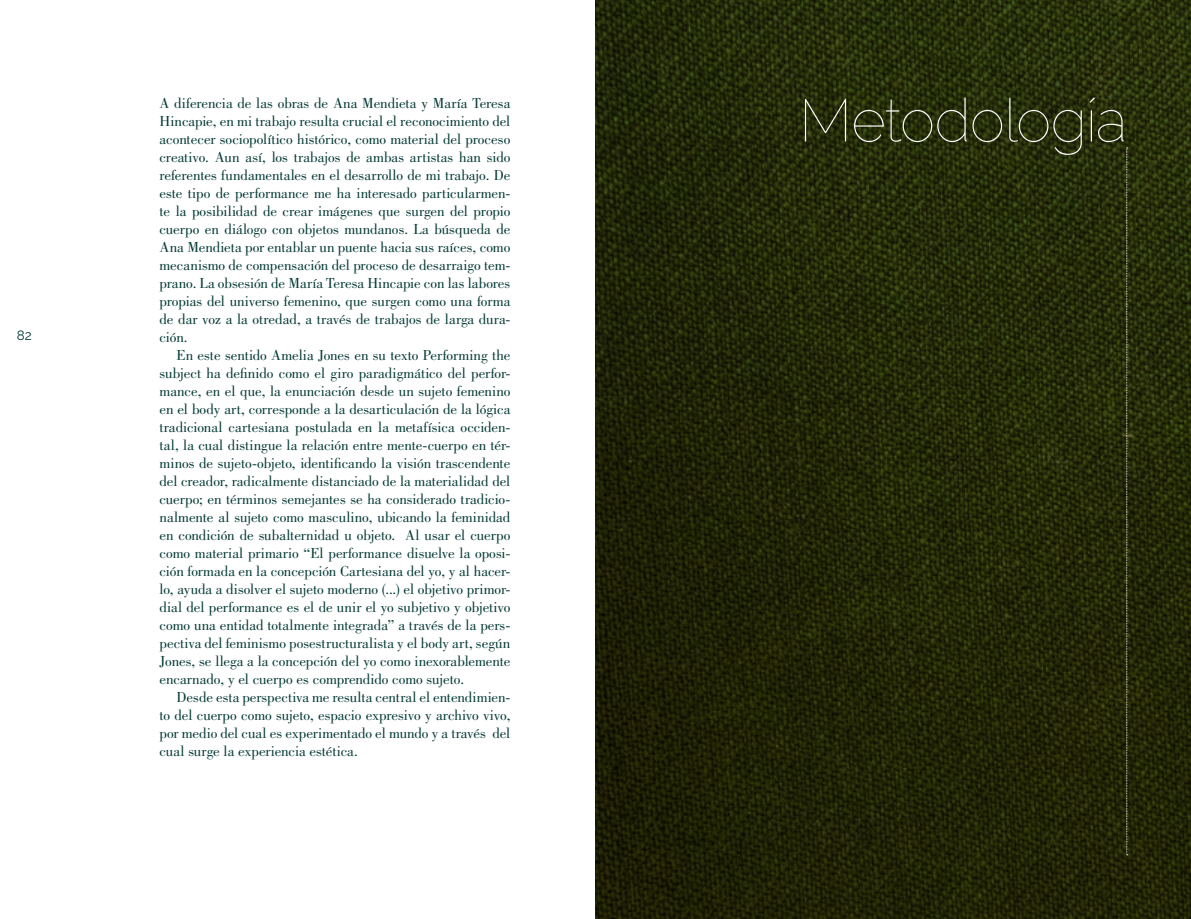
<style>
.page{position:relative;width:1191px;height:919px;background:#fff}
.page>*{position:absolute;margin:0;border:0;box-sizing:border-box;transform-origin:0 0}
.t1{font:100 60px "Raleway";letter-spacing:-.02em;color:#fff}
.t2{font:15px/18px "Bodoni Std";letter-spacing:-.005em;color:#043a35;text-align:justify}
.t3{font:13.5px "Raleway";color:#043a35}
</style>
<div class="page">
<img style="left:595px;top:0;width:596px;height:918px">
<svg style="left:1126px;top:148px;width:1px;height:707px"></svg>
<p class="t3" style="left:17px;top:327px;width:17px">82</p>
<p class="t2" style="left:159px;top:94px;width:352px">A diferencia de las obras de Ana Mendieta y María Teresa Hincapie, en mi trabajo resulta crucial el reconocimiento del acontecer sociopolítico histórico, como material del proceso creativo. Aun así, los trabajos de ambas artistas han sido referentes fundamentales en el desarrollo de mi trabajo. De este tipo de performance me ha interesado particularmen&shy;te la posibilidad de crear imágenes que surgen del propio cuerpo en diálogo con objetos mundanos. La búsqueda de Ana Mendieta por entablar un puente hacia sus raíces, como mecanismo de compensación del proceso de desarraigo tem&shy;prano. La obsesión de María Teresa Hincapie con las labores propias del universo femenino, que surgen como una forma de dar voz a la otredad, a través de trabajos de larga dura&shy;ción.</p>
<p class="t2" style="left:159px;top:346px;width:352px;text-indent:17px">En este sentido Amelia Jones en su texto Performing the subject ha definido como el giro paradigmático del perfor&shy;mance, en el que, la enunciación desde un sujeto femenino en el body art, corresponde a la desarticulación de la lógica tradicional cartesiana postulada en la metafísica occiden&shy;tal, la cual distingue la relación entre mente-cuerpo en tér&shy;minos de sujeto-objeto, identificando la visión trascendente del creador, radicalmente distanciado de la materialidad del cuerpo; en términos semejantes se ha considerado tradicio&shy;nalmente al sujeto como masculino, ubicando la feminidad en condición de subalternidad u objeto. Al usar el cuerpo como material primario “El performance disuelve la oposi&shy;ción formada en la concepción Cartesiana del yo, y al hacer&shy;lo, ayuda a disolver el sujeto moderno (...) el objetivo primor&shy;dial del performance es el de unir el yo subjetivo y objetivo como una entidad totalmente integrada” a través de la pers&shy;pectiva del feminismo posestructuralista y el body art, según Jones, se llega a la concepción del yo como inexorablemente encarnado, y el cuerpo es comprendido como sujeto.</p>
<p class="t2" style="left:159px;top:688px;width:352px;text-indent:17px">Desde esta perspectiva me resulta central el entendimien&shy;to del cuerpo como sujeto, espacio expresivo y archivo vivo, por medio del cual es experimentado el mundo y a través del cual surge la experiencia estética.</p>
<h1 class="t1" style="left:799px;top:85px;width:330px">Metodología</h1>
</div>
